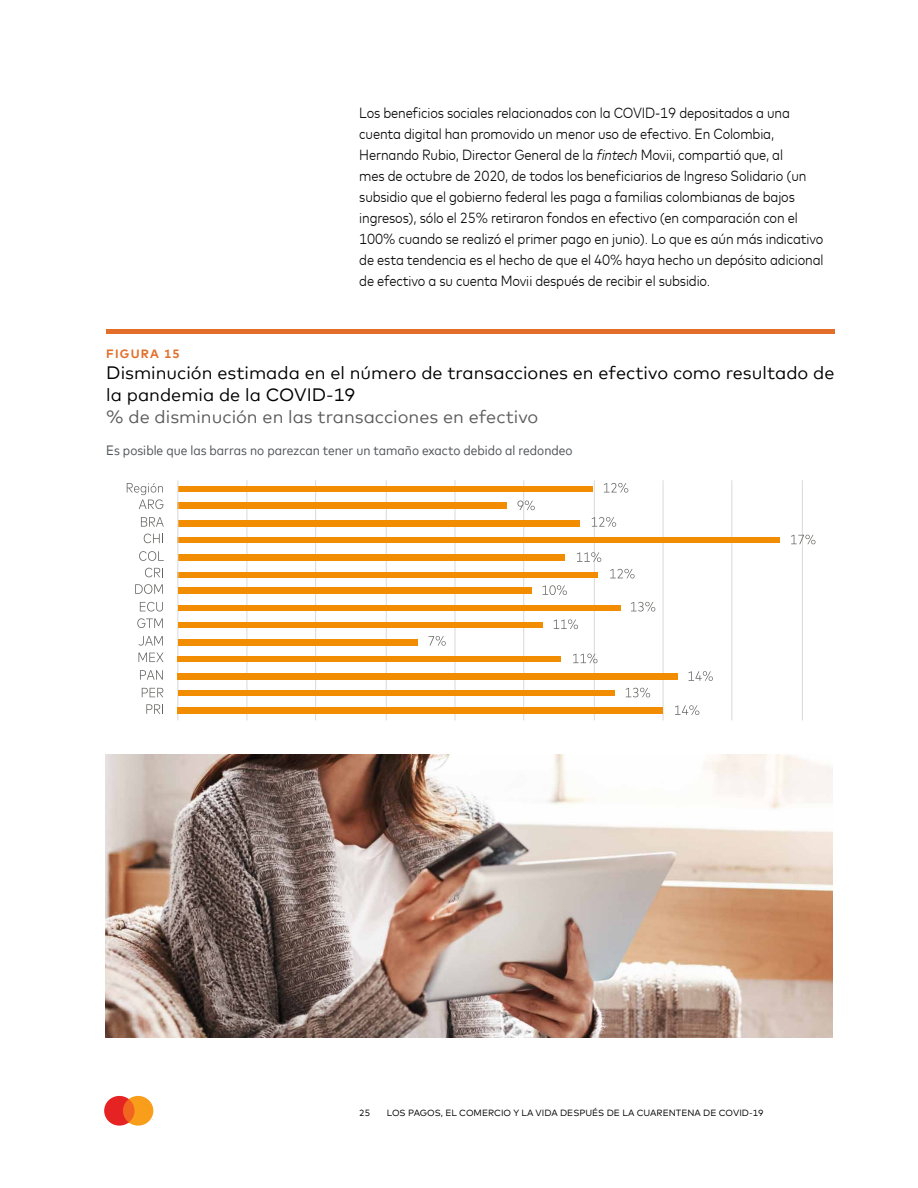
<style>
.page{position:relative;width:918px;height:1188px;background:#fff}
.page>*{position:absolute;margin:0;border:0;box-sizing:border-box;transform-origin:0 0}
.t1{font:18px/21.6px "Mark Offc For MC";color:#000}
.t2{font:18px "Mark Offc For MC";color:#5b5d5b}
.t3{font:300 14.7px/21px "Mark For MC Nrw";letter-spacing:-.01em;color:#000}
.t4{font:13.5px "Mark For MC Nrw";color:#505357}
.t5{font:700 12px "Mark Offc For MC";letter-spacing:.1em;color:#e26e2a}
.t6{font:9px "Mark Offc For MC";color:#000}
.s1{font-style:italic}
</style>
<div class="page">
<svg style="left:104px;top:1096px;width:49px;height:30px"></svg>
<div style="left:106px;top:329px;width:729px;height:5px;background:#e26e2a"></div>
<img style="left:105px;top:755px;width:728px;height:282px">
<hr style="left:802px;top:480px;width:1px;height:240px;background:#d9d9d9">
<hr style="left:732px;top:480px;width:1px;height:240px;background:#d9d9d9">
<hr style="left:663px;top:480px;width:1px;height:240px;background:#d9d9d9">
<hr style="left:594px;top:480px;width:1px;height:240px;background:#d9d9d9">
<hr style="left:523px;top:480px;width:1px;height:240px;background:#d9d9d9">
<hr style="left:455px;top:480px;width:1px;height:240px;background:#d9d9d9">
<hr style="left:386px;top:480px;width:1px;height:240px;background:#d9d9d9">
<hr style="left:315px;top:480px;width:1px;height:240px;background:#d9d9d9">
<hr style="left:247px;top:480px;width:1px;height:240px;background:#d9d9d9">
<div style="left:178px;top:572px;width:420px;height:5px;background:#f28c00"></div>
<div style="left:178px;top:554px;width:387px;height:7px;background:#f28c00"></div>
<div style="left:178px;top:538px;width:602px;height:5px;background:#f28c00"></div>
<div style="left:178px;top:520px;width:401px;height:7px;background:#f28c00"></div>
<div style="left:178px;top:502px;width:329px;height:7px;background:#f28c00"></div>
<div style="left:178px;top:486px;width:414px;height:5px;background:#f28c00"></div>
<hr style="left:178px;top:480px;width:1px;height:240px;background:#d9d9d9">
<svg style="left:604px;top:483px;width:24px;height:10px"></svg>
<svg style="left:517px;top:501px;width:18px;height:9px"></svg>
<svg style="left:592px;top:517px;width:24px;height:10px"></svg>
<svg style="left:791px;top:535px;width:25px;height:9px"></svg>
<svg style="left:577px;top:552px;width:24px;height:10px"></svg>
<svg style="left:610px;top:569px;width:25px;height:9px"></svg>
<svg style="left:127px;top:483px;width:36px;height:26px"></svg>
<svg style="left:141px;top:517px;width:23px;height:10px"></svg>
<svg style="left:144px;top:534px;width:19px;height:9px"></svg>
<svg style="left:139px;top:551px;width:25px;height:10px"></svg>
<svg style="left:145px;top:568px;width:18px;height:9px"></svg>
<div style="left:178px;top:587px;width:353px;height:7px;background:#f28c00"></div>
<svg style="left:543px;top:585px;width:24px;height:10px"></svg>
<svg style="left:135px;top:584px;width:28px;height:10px"></svg>
<div style="left:178px;top:707px;width:485px;height:7px;background:#f28c00"></div>
<div style="left:178px;top:691px;width:437px;height:5px;background:#f28c00"></div>
<div style="left:178px;top:673px;width:500px;height:7px;background:#f28c00"></div>
<div style="left:178px;top:657px;width:383px;height:5px;background:#f28c00"></div>
<div style="left:178px;top:639px;width:240px;height:7px;background:#f28c00"></div>
<div style="left:178px;top:622px;width:364px;height:6px;background:#f28c00"></div>
<div style="left:178px;top:605px;width:442px;height:5px;background:#f28c00"></div>
<svg style="left:631px;top:602px;width:24px;height:9px"></svg>
<svg style="left:554px;top:619px;width:24px;height:10px"></svg>
<svg style="left:429px;top:636px;width:17px;height:10px"></svg>
<svg style="left:573px;top:654px;width:24px;height:9px"></svg>
<svg style="left:689px;top:671px;width:24px;height:10px"></svg>
<svg style="left:626px;top:688px;width:24px;height:9px"></svg>
<svg style="left:675px;top:705px;width:24px;height:10px"></svg>
<svg style="left:140px;top:602px;width:23px;height:9px"></svg>
<svg style="left:137px;top:618px;width:26px;height:10px"></svg>
<svg style="left:139px;top:636px;width:24px;height:10px"></svg>
<svg style="left:139px;top:653px;width:25px;height:9px"></svg>
<svg style="left:140px;top:670px;width:23px;height:10px"></svg>
<svg style="left:142px;top:688px;width:21px;height:9px"></svg>
<svg style="left:146px;top:704px;width:17px;height:10px"></svg>
<p class="t3" style="left:359px;top:101px;width:466px">Los beneficios sociales relacionados con la COVID-19 depositados a una cuenta digital han promovido un menor uso de efectivo. En Colombia, Hernando Rubio, Director General de la <span class="s1">fintech</span> Movii, compartió que, al<br>mes de octubre de 2020, de todos los beneficiarios de Ingreso Solidario (un subsidio que el gobierno federal les paga a familias colombianas de bajos ingresos), sólo el 25% retiraron fondos en efectivo (en comparación con el 100% cuando se realizó el primer pago en junio). Lo que es aún más indicativo de esta tendencia es el hecho de que el 40% haya hecho un depósito adicional de efectivo a su cuenta Movii después de recibir el subsidio.</p>
<p class="t5" style="left:106px;top:344px;width:75px">FIGURA 15</p>
<p class="t1" style="left:106px;top:361px;width:730px">Disminución estimada en el número de transacciones en efectivo como resultado de la pandemia de la COVID-19</p>
<p class="t2" style="left:106px;top:403px;width:434px">% de disminución en las transacciones en efectivo</p>
<p class="t4" style="left:106px;top:440px;width:468px">Es posible que las barras no parezcan tener un tamaño exacto debido al redondeo</p>
<p class="t6" style="left:359px;top:1106px;width:12px">25</p>
<p class="t6" style="left:387px;top:1106px;width:378px">LOS PAGOS, EL COMERCIO Y LA VIDA DESPUÉS DE LA CUARENTENA DE COVID-19</p>
</div>
